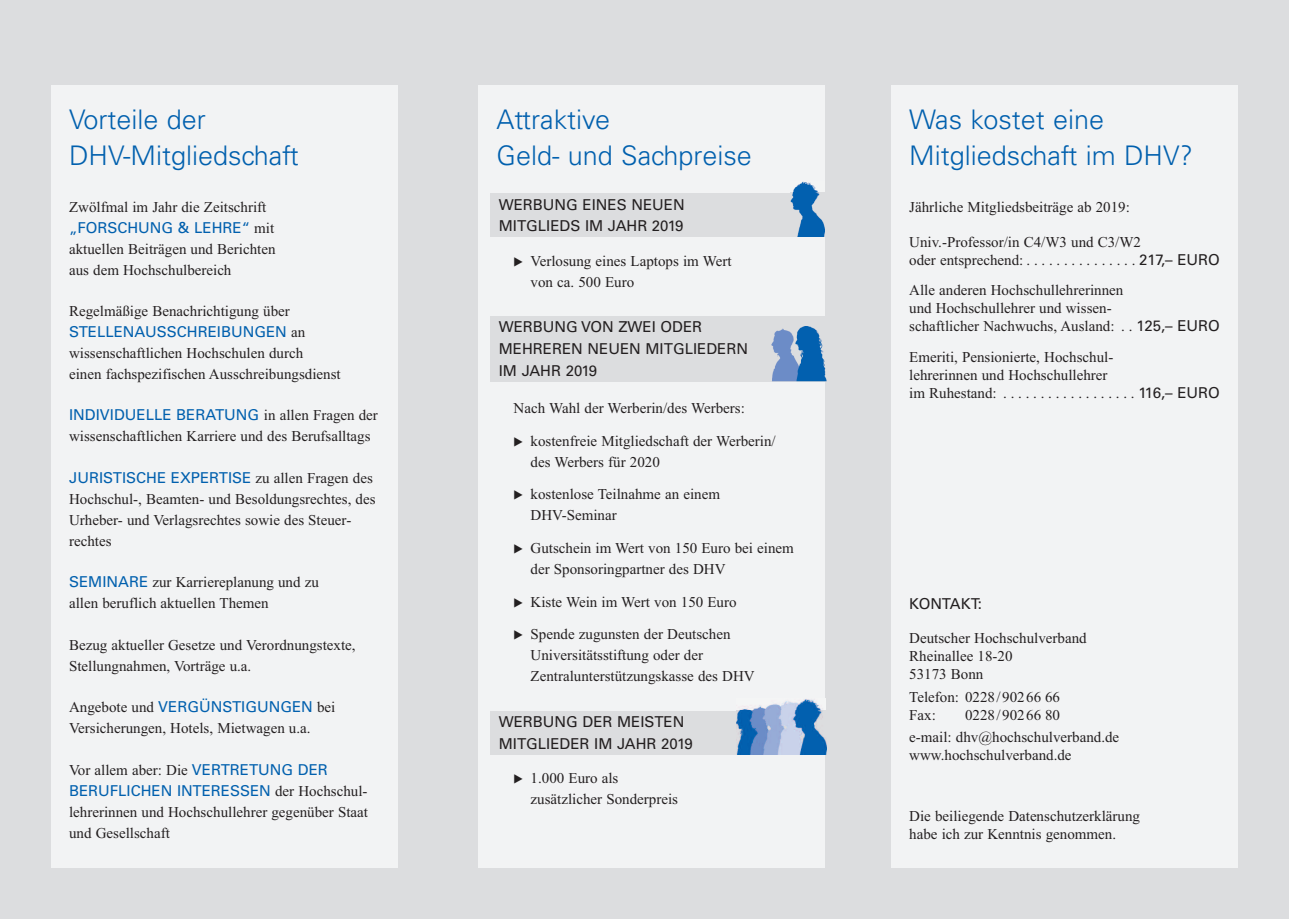
<style>
.page{position:relative;width:1289px;height:919px;background:#fff}
.page>*{position:absolute;margin:0;border:0;box-sizing:border-box;transform-origin:0 0}
.t1{font:300 27px/36px "Univers LT";color:#0160ae}
.t2{font:15px/21px "Times New Roman";color:#231f20}
.t3{font:15px/21px "Univers LT";color:#231f20}
.t4{font:15px "Univers LT";color:#0160ae}
.s1{font-family:"Times New Roman";color:#231f20}
.s2{font-family:"Univers LT";color:#0160ae}
.s3{font-family:"Univers LT"}
</style>
<div class="page">
<div style="left:0;top:0;width:1288px;height:918px;background:#dcdddf"></div>
<div style="left:51px;top:85px;width:347px;height:782px;background:#f2f3f4"></div>
<div style="left:891px;top:85px;width:346px;height:782px;background:#f2f3f4"></div>
<div style="left:478px;top:85px;width:347px;height:782px;background:#f2f3f4"></div>
<div style="left:490px;top:193px;width:350px;height:44px;background:#dcdddf"></div>
<div style="left:490px;top:710px;width:350px;height:44px;background:#dcdddf"></div>
<div style="left:490px;top:316px;width:363px;height:65px;background:#dcdddf"></div>
<img style="left:768px;top:326px;width:58px;height:56px">
<img style="left:790px;top:181px;width:34px;height:55px">
<svg style="left:825px;top:698px;width:1px;height:12px"></svg>
<img style="left:740px;top:699px;width:81px;height:11px">
<img style="left:736px;top:710px;width:91px;height:44px">
<h1 class="t1" style="left:69px;top:104px;width:231px">Vorteile der<br>DHV-Mitgliedschaft</h1>
<p class="t2" style="left:69px;top:196px;width:199px">Zwölfmal im Jahr die Zeitschrift</p>
<p class="t4" style="left:69px;top:222px;width:207px">„FORSCHUNG &amp; LEHRE“ <span class="s1">mit</span></p>
<p class="t2" style="left:69px;top:238px;width:208px">aktuellen Beiträgen und Berichten aus dem Hochschulbereich</p>
<p class="t2" style="left:69px;top:300px;width:222px">Regelmäßige Benachrichtigung über</p>
<p class="t4" style="left:69px;top:326px;width:238px">STELLENAUSSCHREIBUNGEN <span class="s1">an</span></p>
<p class="t2" style="left:69px;top:342px;width:273px">wissenschaftlichen Hochschulen durch<br>einen fachspezifischen Ausschreibungsdienst</p>
<p class="t4" style="left:69px;top:409px;width:310px">INDIVIDUELLE BERATUNG <span class="s1">in allen Fragen der</span></p>
<p class="t2" style="left:69px;top:426px;width:303px">wissenschaftlichen Karriere und des Berufsalltags</p>
<p class="t4" style="left:69px;top:472px;width:305px">JURISTISCHE EXPERTISE <span class="s1">zu allen Fragen des</span></p>
<p class="t2" style="left:69px;top:488px;width:308px">Hochschul-, Beamten- und Besoldungsrechtes, des<br>Urheber- und Verlagsrechtes sowie des Steuer&shy;rechtes</p>
<p class="t2" style="left:69px;top:571px;width:251px"><span class="s2">SEMINARE</span> zur Karriereplanung und zu allen beruflich aktuellen Themen</p>
<p class="t2" style="left:69px;top:634px;width:288px">Bezug aktueller Gesetze und Verordnungstexte,<br>Stellungnahmen, Vorträge u.a.</p>
<p class="t4" style="left:69px;top:701px;width:268px"><span class="s1">Angebote und</span> VERGÜNSTIGUNGEN <span class="s1">bei</span></p>
<p class="t2" style="left:69px;top:717px;width:243px">Versicherungen, Hotels, Mietwagen u.a.</p>
<p class="t2" style="left:69px;top:759px;width:260px">Vor allem aber: Die <span class="s2">VERTRETUNG DER</span></p>
<p class="t4" style="left:69px;top:784px;width:300px">BERUFLICHEN INTERESSEN <span class="s1">der Hochschul-</span></p>
<p class="t2" style="left:69px;top:801px;width:300px">lehrerinnen und Hochschullehrer gegenüber Staat und Gesellschaft</p>
<h1 class="t1" style="left:496px;top:104px;width:257px">Attraktive<br>Geld- und Sachpreise</h1>
<p class="t3" style="left:496px;top:201px;width:187px">WERBUNG EINES NEUEN</p>
<p class="t2" style="left:530px;top:250px;width:202px">Verlosung eines Laptops im Wert von ca. 500 Euro</p>
<p class="t3" style="left:496px;top:323px;width:251px">WERBUNG VON ZWEI ODER<br>MEHREREN NEUEN MITGLIEDERN<br>IM JAHR 2</p>
<p class="t2" style="left:530px;top:391px;width:246px;line-height:32.7px;text-indent:-17px">Nach Wahl der Werberin/des Werbers: kostenfreie Mitgliedschaft der Werberin/</p>
<p class="t2" style="left:530px;top:445px;width:191px;line-height:32.7px">des Werbers für 2020 kostenlose Teilnahme an einem</p>
<p class="t2" style="left:530px;top:498px;width:265px;line-height:32.7px">DHV-Seminar<br>Gutschein im Wert von 150 Euro bei einem</p>
<p class="t2" style="left:530px;top:552px;width:207px;line-height:32.7px">der Sponsoringpartner des DHV<br>Kiste Wein im Wert von 150 Euro<br>Spende zugunsten der Deutschen</p>
<p class="t2" style="left:530px;top:644px;width:226px">Universitätsstiftung oder der<br>Zentralunterstützungskasse des DHV</p>
<p class="t3" style="left:496px;top:717px;width:195px">WERBUNG DER MEISTEN<br>MITGLIEDER IM JAHR 2019</p>
<p class="t2" style="left:530px;top:767px;width:149px">1.000 Euro als zusätzlicher Sonderpreis</p>
<p class="t3" style="left:498px;top:195px;width:187px">WERBUNG EINES NEUEN<br>MITGLIEDS IM JAHR 2019</p>
<p class="t3" style="left:498px;top:317px;width:251px;line-height:21.6px">WERBUNG VON ZWEI ODER<br>MEHREREN NEUEN MITGLIEDERN<br>IM JAHR 2019</p>
<p class="t3" style="left:498px;top:712px;width:195px;line-height:21.6px">WERBUNG DER MEISTEN<br>MITGLIEDER IM JAHR 2019</p>
<h1 class="t1" style="left:909px;top:104px;width:285px">Was kostet eine<br>Mitgliedschaft im DHV?</h1>
<p class="t2" style="left:909px;top:196px;width:222px">Jährliche Mitgliedsbeiträge ab 2019:</p>
<p class="t2" style="left:909px;top:232px;width:312px;line-height:18px">Univ.-Professor/in C4/W3 und C3/W2<br>oder entsprechend: . . . . . . . . . . . . . . . <span class="s3">217,– EURO</span></p>
<p class="t2" style="left:909px;top:281px;width:312px;line-height:18px">Alle anderen Hochschullehrerinnen<br>und Hochschullehrer und wissen-<br>schaftlicher Nachwuchs, Ausland: . . <span class="s3">125,– EURO</span></p>
<p class="t2" style="left:909px;top:348px;width:312px;line-height:18px">Emeriti, Pensionierte, Hochschul-<br>lehrerinnen und Hochschullehrer<br>im Ruhestand: . . . . . . . . . . . . . . . . . . <span class="s3">116,– EURO</span></p>
<p class="t3" style="left:909px;top:594px;width:74px">KONTAKT:</p>
<p class="t2" style="left:909px;top:629px;width:179px;line-height:18px">Deutscher Hochschulverband<br>Rheinallee 18-20<br>53173 Bonn</p>
<p class="t2" style="left:909px;top:687px;width:152px;line-height:18px">Telefon: 0228/90266 66<br>Fax:</p>
<p class="t2" style="left:909px;top:703px;width:211px;line-height:22.2px;text-align:center">0228/90266 80<br>e-mail: dhv@hochschulverband.de</p>
<p class="t2" style="left:909px;top:744px;width:164px">www.hochschulverband.de</p>
<p class="t2" style="left:909px;top:806px;width:232px;line-height:18px">Die beiliegende Datenschutzerklärung habe ich zur Kenntnis genommen.</p>
</div>
